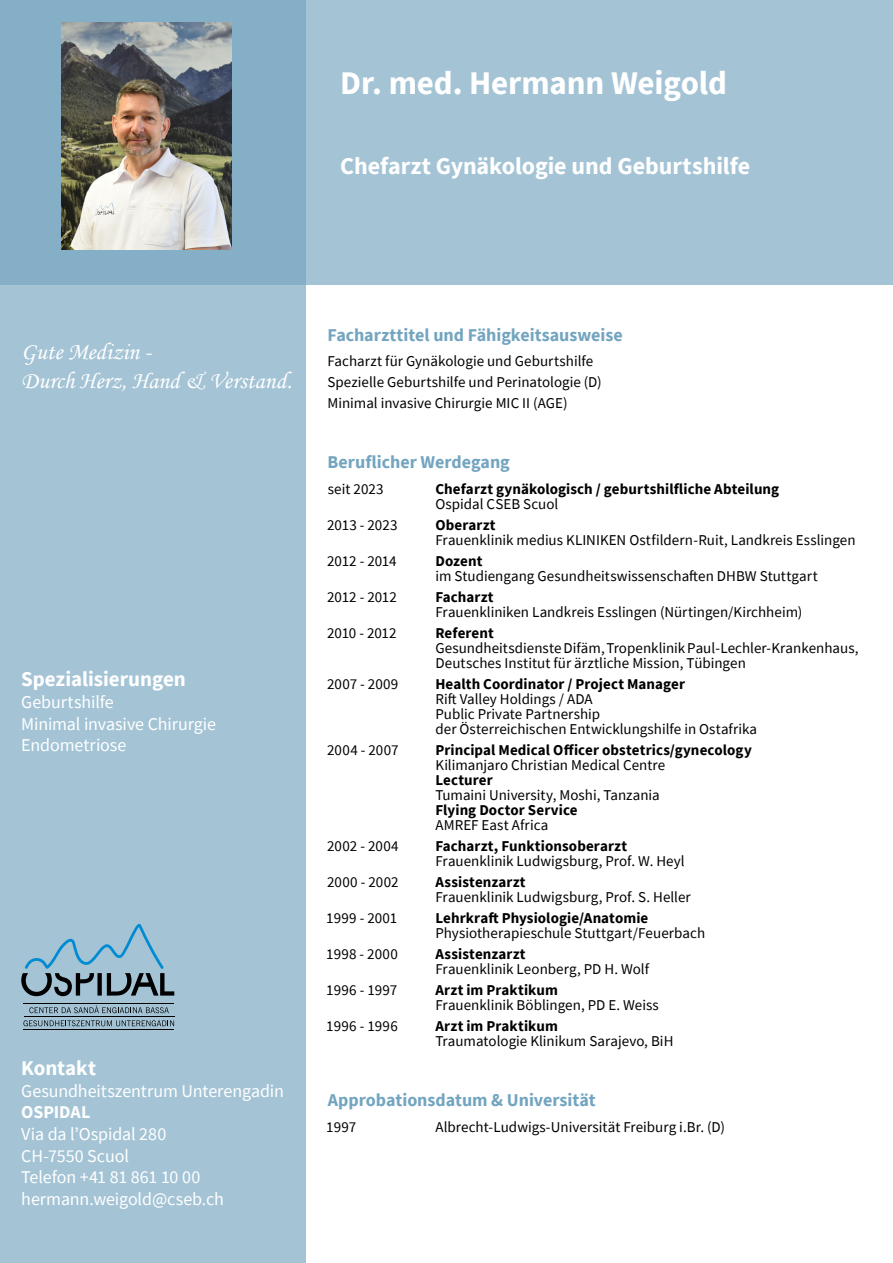
<style>
.page{position:relative;width:893px;height:1263px;background:#fff}
.page>*{position:absolute;margin:0;border:0;box-sizing:border-box;transform-origin:0 0}
.t1{font:700 33px "Source Sans Pro";letter-spacing:-.005em;color:#fff}
.t2{font:24px/28.8px "Monotype Corsiva";letter-spacing:-.005em;color:#fff}
.t3{font:700 24px "Source Sans Pro";letter-spacing:-.005em;color:#fff}
.t4{font:700 21px "Source Sans Pro";color:#fff}
.t5{font:18px/21.6px "Source Sans Pro";letter-spacing:-.005em;color:#fff}
.t6{font:700 18px "Source Sans Pro";color:#73a5c0}
.t7{font:700 18px "Source Sans Pro";letter-spacing:-.005em;color:#fff}
.t8{font:15px/15px "Source Sans Pro";color:#000}
.t9{font:700 15px "Source Sans Pro";letter-spacing:.005em;color:#000}
</style>
<div class="page">
<div style="left:0;top:0;width:893px;height:285px;background:#a4c4d6"></div>
<svg style="left:0;top:0;width:306px;height:1263px;background:#9fc0d3"></svg>
<svg style="left:21px;top:924px;width:153px;height:72px;background:#86a9bc"></svg>
<svg style="left:29px;top:1005px;width:140px;height:8px"></svg>
<svg style="left:23px;top:1020px;width:151px;height:6px"></svg>
<hr style="left:24px;top:1003px;width:150px;height:1px;background:#000">
<hr style="left:24px;top:1030px;width:150px;height:1px;background:#000">
<hr style="left:24px;top:1016px;width:150px;height:1px;background:#000">
<img style="left:62px;top:23px;width:170px;height:226px">
<h1 class="t1" style="left:340px;top:61px;width:388px">Dr. med. Hermann Weigold</h1>
<h2 class="t3" style="left:340px;top:150px;width:411px">Chefarzt Gynäkologie und Geburtshilfe</h2>
<h2 class="t2" style="left:21px;top:337px;width:272px">Gute Medizin -<br>Durch Herz, Hand &amp; Verstand.</h2>
<h3 class="t4" style="left:21px;top:665px;width:166px">Spezialisierungen</h3>
<p class="t5" style="left:21px;top:691px;width:196px">Geburtshilfe<br>Minimal invasive Chirurgie<br>Endometriose</p>
<h3 class="t4" style="left:21px;top:1054px;width:76px">Kontakt</h3>
<p class="t5" style="left:21px;top:1080px;width:264px">Gesundheitszentrum Unterengadin</p>
<p class="t7" style="left:21px;top:1100px;width:71px">OSPIDAL</p>
<p class="t5" style="left:21px;top:1123px;width:204px">Via da l’Ospidal 280<br>CH-7550 Scuol<br>Telefon +41 81 861 10 00 hermann.weigold@cseb.ch</p>
<p class="t6" style="left:328px;top:323px;width:297px">Facharzttitel und Fähigkeitsausweise</p>
<p class="t8" style="left:327px;top:351px;width:276px;line-height:21px">Facharzt für Gynäkologie und Geburtshilfe<br>Spezielle Geburtshilfe und Perinatologie (D)<br>Minimal invasive Chirurgie MIC II (AGE)</p>
<p class="t6" style="left:328px;top:450px;width:184px">Beruflicher Werdegang</p>
<p class="t8" style="left:328px;top:481px;width:57px">seit 2023</p>
<p class="t9" style="left:435px;top:479px;width:345px">Chefarzt gynäkologisch / geburtshilfliche Abteilung</p>
<p class="t8" style="left:435px;top:496px;width:124px">Ospidal CSEB Scuol</p>
<p class="t8" style="left:327px;top:517px;width:72px">2013 - 2023</p>
<p class="t9" style="left:435px;top:515px;width:62px">Oberarzt</p>
<p class="t8" style="left:435px;top:532px;width:422px">Frauenklinik medius KLINIKEN Ostfildern-Ruit, Landkreis Esslingen</p>
<p class="t8" style="left:327px;top:553px;width:71px">2012 - 2014</p>
<p class="t9" style="left:435px;top:551px;width:49px">Dozent</p>
<p class="t8" style="left:435px;top:568px;width:384px">im Studiengang Gesundheitswissenschaften DHBW Stuttgart</p>
<p class="t8" style="left:327px;top:589px;width:71px">2012 - 2012</p>
<p class="t9" style="left:435px;top:587px;width:60px">Facharzt</p>
<p class="t8" style="left:435px;top:604px;width:368px">Frauenkliniken Landkreis Esslingen (Nürtingen/Kirchheim)</p>
<p class="t8" style="left:327px;top:625px;width:71px">2010 - 2012</p>
<p class="t9" style="left:435px;top:623px;width:60px">Referent</p>
<p class="t8" style="left:435px;top:640px;width:425px">GesundheitsdiensteDifäm,TropenklinikPaul-Lechler-Krankenhaus,<br>Deutsches Institut für ärztliche Mission, Tübingen</p>
<p class="t8" style="left:327px;top:676px;width:73px">2007 - 2009</p>
<p class="t9" style="left:435px;top:674px;width:251px">Health Coordinator / Project Manager</p>
<p class="t8" style="left:435px;top:691px;width:323px">Rift Valley Holdings / ADA<br>Public Private Partnership<br>der Österreichischen Entwicklungshilfe in Ostafrika</p>
<p class="t8" style="left:327px;top:742px;width:73px">2004 - 2007</p>
<p class="t9" style="left:435px;top:740px;width:318px">Principal Medical Officer obstetrics/gynecology</p>
<p class="t8" style="left:435px;top:757px;width:231px">Kilimanjaro Christian Medical Centre</p>
<p class="t9" style="left:435px;top:770px;width:59px">Lecturer</p>
<p class="t8" style="left:435px;top:787px;width:226px">Tumaini University, Moshi, Tanzania</p>
<p class="t9" style="left:435px;top:800px;width:144px">Flying Doctor Service</p>
<p class="t8" style="left:435px;top:817px;width:114px">AMREF East Africa</p>
<p class="t8" style="left:327px;top:838px;width:73px">2002 - 2004</p>
<p class="t9" style="left:435px;top:836px;width:193px">Facharzt, Funktionsoberarzt</p>
<p class="t8" style="left:435px;top:853px;width:251px">Frauenklinik Ludwigsburg, Prof. W. Heyl</p>
<p class="t8" style="left:327px;top:874px;width:73px">2000 - 2002</p>
<p class="t9" style="left:435px;top:872px;width:92px">Assistenzarzt</p>
<p class="t8" style="left:435px;top:889px;width:257px">Frauenklinik Ludwigsburg, Prof. S. Heller</p>
<p class="t8" style="left:326px;top:910px;width:72px">1999 - 2001</p>
<p class="t9" style="left:435px;top:908px;width:214px">Lehrkraft Physiologie/Anatomie</p>
<p class="t8" style="left:435px;top:925px;width:271px">Physiotherapieschule Stuttgart/Feuerbach</p>
<p class="t8" style="left:326px;top:946px;width:73px">1998 - 2000</p>
<p class="t9" style="left:435px;top:944px;width:92px">Assistenzarzt</p>
<p class="t8" style="left:435px;top:961px;width:215px">Frauenklinik Leonberg, PD H. Wolf</p>
<p class="t8" style="left:326px;top:982px;width:73px">1996 - 1997</p>
<p class="t9" style="left:435px;top:980px;width:124px">Arzt im Praktikum</p>
<p class="t8" style="left:435px;top:997px;width:225px">Frauenklinik Böblingen, PD E. Weiss</p>
<p class="t8" style="left:326px;top:1018px;width:73px">1996 - 1996</p>
<p class="t9" style="left:435px;top:1016px;width:124px">Arzt im Praktikum</p>
<p class="t8" style="left:435px;top:1033px;width:239px">Traumatologie Klinikum Sarajevo, BiH</p>
<p class="t6" style="left:328px;top:1088px;width:269px">Approbationsdatum &amp; Universität</p>
<p class="t8" style="left:326px;top:1119px;width:31px">1997</p>
<p class="t8" style="left:435px;top:1119px;width:291px">Albrecht-Ludwigs-Universität Freiburg i.Br. (D)</p>
</div>
